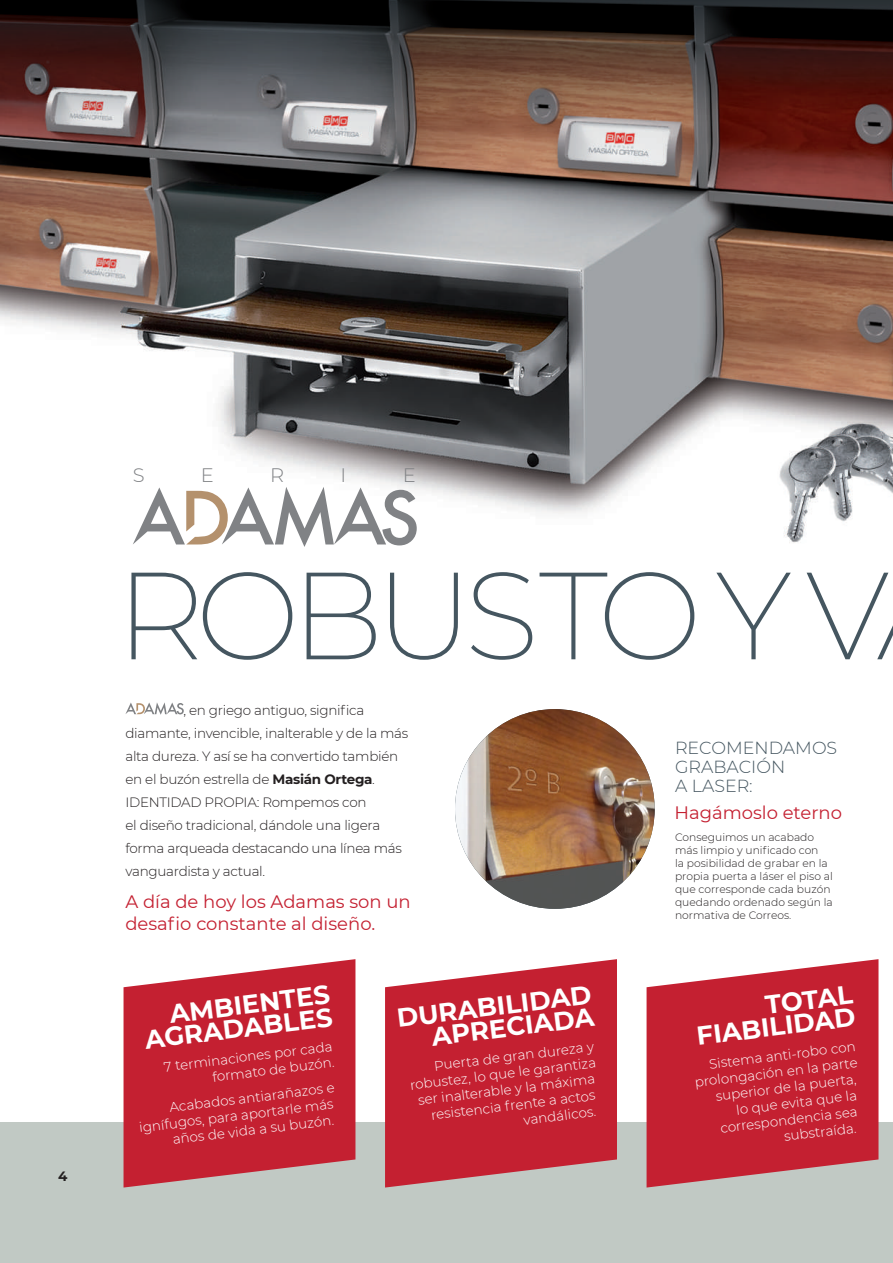
<style>
.page{position:relative;width:893px;height:1263px;background:#fff}
.page>*{position:absolute;margin:0;border:0;box-sizing:border-box;transform-origin:0 0}
.t1{font:200 123.75px "Montserrat";letter-spacing:-.07em;color:#455660}
.t2{font:700 25.95px/22.5px "Montserrat";color:#fff;text-align:right}
.t3{font:300 19.5px "Montserrat";color:#808285}
.t4{font:18px/21.6px "Montserrat";color:#c42031}
.t5{font:300 17.4px/19.4px "Montserrat";color:#455660}
.t6{font:300 13.5px/16.2px "Montserrat";color:#fff;text-align:right}
.t7{font:300 13.5px/23.1px "Montserrat";letter-spacing:-.02em;color:#231f20}
.t8{font:700 13.5px "Montserrat";color:#231f20}
.t9{font:300 10.8px/12.9px "Montserrat";color:#231f20}
.s1{font-weight:700}
</style>
<div class="page">
<img style="left:0;top:122px;width:893px;height:392px">
<div style="left:0;top:1123px;width:893px;height:140px;background:#c1c9c4"></div>
<svg style="left:0;top:0;width:893px;height:122px;background:#493733"></svg>
<svg style="left:133px;top:487px;width:284px;height:60px"></svg>
<svg style="left:125px;top:702px;width:59px;height:13px"></svg>
<img style="left:766px;top:417px;width:127px;height:126px">
<svg style="left:647px;top:959px;width:231px;height:228px;background:#c73746"></svg>
<svg style="left:385px;top:959px;width:232px;height:228px;background:#c73746"></svg>
<svg style="left:124px;top:959px;width:231px;height:228px;background:#c73746"></svg>
<img style="left:455px;top:709px;width:200px;height:200px;border-radius:100px">
<p class="t8" style="left:58px;top:1166px;width:11px">4</p>
<h3 class="t3" style="left:133px;top:462px;width:13px">S</h3>
<h3 class="t3" style="left:201px;top:462px;width:15px">E</h3>
<h3 class="t3" style="left:270px;top:462px;width:16px">R</h3>
<h3 class="t3" style="left:341px;top:462px;width:7px">I</h3>
<h3 class="t3" style="left:403px;top:462px;width:15px">E</h3>
<h1 class="t1" style="left:116px;top:532px;width:775px">ROBUSTO Y V</h1>
<p class="t7" style="left:125px;top:698px;width:284px;text-indent:58px">, en griego antiguo, significa diamante, invencible, inalterable y de la más alta dureza. Y así se ha convertido también en el buzón estrella de <span class="s1">Masián Ortega</span>.<br>IDENTIDAD PROPIA: Rompemos con<br>el diseño tradicional, dándole una ligera forma arqueada destacando una línea más vanguardista y actual.</p>
<h3 class="t4" style="left:125px;top:890px;width:287px">A día de hoy los Adamas son un desafio constante al diseño.</h3>
<h2 class="t2" style="left:141px;top:1005px;width:190px;rotate:-7deg">AMBIENTES<br>AGRADABLES</h2>
<p class="t6" style="left:163px;top:1058px;width:171px;rotate:-7deg">7 terminaciones por cada formato de buzón.</p>
<p class="t6" style="left:169px;top:1099px;width:167px;rotate:-7deg">Acabados antiarañazos e</p>
<p class="t6" style="left:138px;top:1119px;width:197px;rotate:-7deg">ignífugos, para aportarle más</p>
<p class="t6" style="left:172px;top:1131px;width:164px;rotate:-7deg">años de vida a su buzón.</p>
<h2 class="t2" style="left:395px;top:1005px;width:197px;rotate:-7deg">DURABILIDAD<br>APRECIADA</h2>
<p class="t6" style="left:433px;top:1057px;width:162px;rotate:-7deg">Puerta de gran dureza y</p>
<p class="t6" style="left:409px;top:1076px;width:189px;rotate:-7deg">robustez, lo que le garantiza</p>
<p class="t6" style="left:417px;top:1092px;width:180px;rotate:-7deg">ser inalterable y la máxima</p>
<p class="t6" style="left:430px;top:1107px;width:167px;rotate:-7deg">resistencia frente a actos</p>
<p class="t6" style="left:523px;top:1111px;width:74px;rotate:-7deg">vandálicos.</p>
<p class="t5" style="left:675px;top:737px;width:164px">RECOMENDAMOS<br>GRABACIÓN<br>A LASER:</p>
<h3 class="t4" style="left:674px;top:801px;width:169px">Hagámoslo eterno</h3>
<p class="t9" style="left:675px;top:831px;width:159px">Conseguimos un acabado más limpio y unificado con<br>la posibilidad de grabar en la propia puerta a láser el piso al que corresponde cada buzón quedando ordenado según la normativa de Correos.</p>
<h2 class="t2" style="left:692px;top:1001px;width:161px;rotate:-7deg">TOTAL<br>FIABILIDAD</h2>
<p class="t6" style="left:708px;top:1056px;width:149px;rotate:-7deg">Sistema anti-robo con</p>
<p class="t6" style="left:694px;top:1074px;width:165px;rotate:-7deg">prolongación en la parte</p>
<p class="t6" style="left:715px;top:1087px;width:143px;rotate:-7deg">superior de la puerta,</p>
<p class="t6" style="left:735px;top:1101px;width:123px;rotate:-7deg">lo que evita que la</p>
<p class="t6" style="left:719px;top:1119px;width:139px;rotate:-7deg">correspondencia sea</p>
<p class="t6" style="left:783px;top:1128px;width:74px;rotate:-7deg">substraída.</p>
</div>
